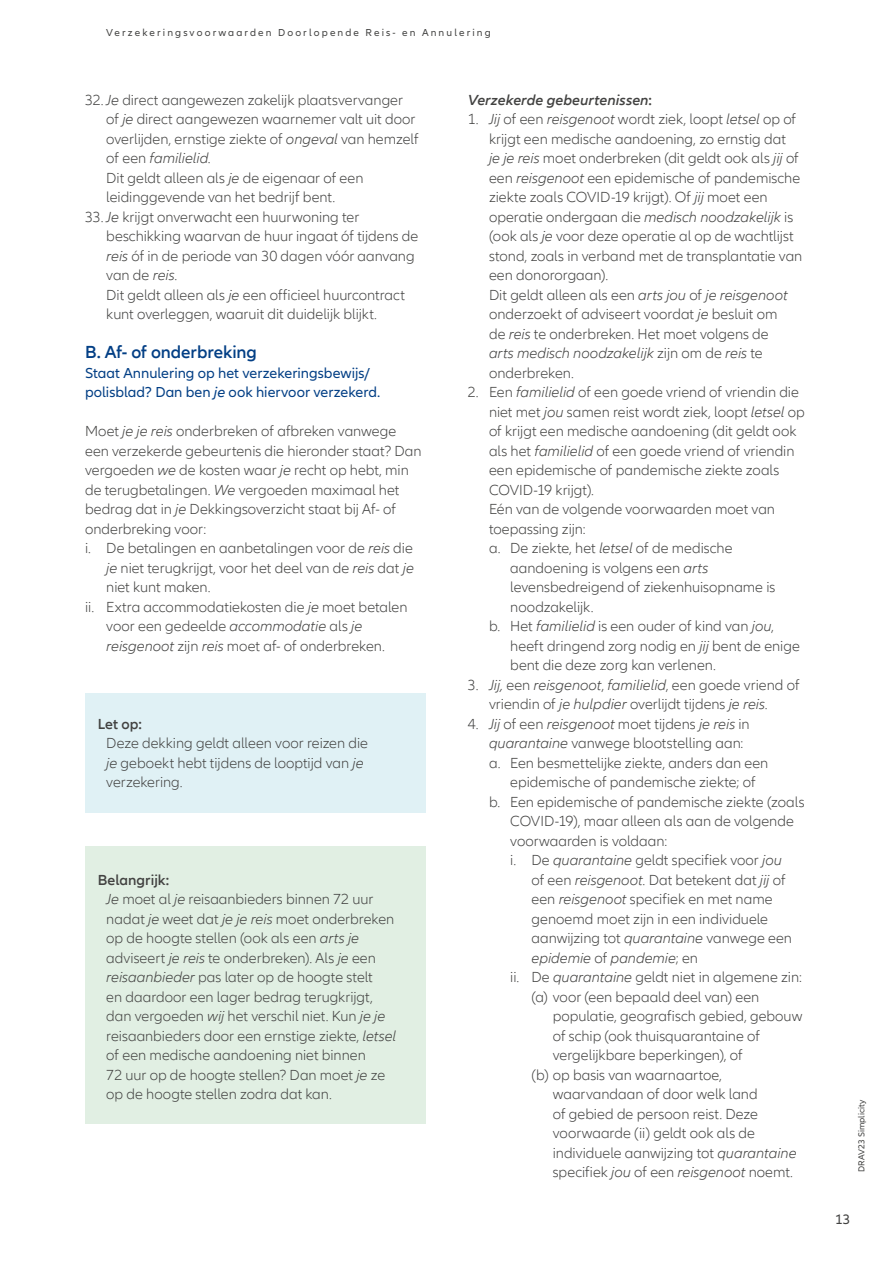
<style>
.page{position:relative;width:893px;height:1263px;background:#fff}
.page>*{position:absolute;margin:0;border:0;box-sizing:border-box;transform-origin:0 0}
.t1{font:600 18px "Allianz Neo";letter-spacing:-.005em;color:#033f85}
.t2{font:300 15px/19.5px "Allianz Neo";color:#424241}
.t3{font:15px/19.5px "Allianz Neo";color:#033f85}
.t4{font:italic 600 15px "Allianz Neo";letter-spacing:.005em;color:#424241}
.t5{font:italic 300 15px "Allianz Neo";color:#424241}
.t6{font:600 15px "Allianz Neo";color:#424241}
.t7{font:14.25px "Allianz Neo";color:#424241}
.t8{font:10.5px "Allianz Neo";letter-spacing:.2em;color:#424241}
.t9{font:9px "Allianz Neo";color:#424241}
.s1{font-style:italic}
.s2{font-weight:600}
.s3{font-style:normal}
</style>
<div class="page">
<div style="left:85px;top:846px;width:340px;height:278px;background:#e1efe3"></div>
<div style="left:85px;top:694px;width:340px;height:119px;background:#e0f1f5"></div>
<p class="t8" style="left:106px;top:27px;width:386px">Verzekeringsvoorwaarden Doorlopende Reis- en Annulering</p>
<p class="t2" style="left:106px;top:90px;width:314px;text-indent:-21px">32. <span class="s1">Je</span> direct aangewezen zakelijk plaatsvervanger of <span class="s1">je</span> direct aangewezen waarnemer valt uit door overlijden, ernstige ziekte of <span class="s1">ongeval</span> van hemzelf of een <span class="s1">familielid</span>.<br>Dit geldt alleen als <span class="s1">je</span> de eigenaar of een leidinggevende van het bedrijf bent.</p>
<p class="t2" style="left:106px;top:207px;width:314px;text-indent:-21px">33. <span class="s1">Je</span> krijgt onverwacht een huurwoning ter beschikking waarvan de huur ingaat óf tijdens de <span class="s1">reis</span> óf in de periode van 30 dagen vóór aanvang van de <span class="s1">reis</span>.<br>Dit geldt alleen als <span class="s1">je</span> een officieel huurcontract kunt overleggen, waaruit dit duidelijk blijkt.</p>
<p class="t1" style="left:85px;top:342px;width:173px">B. Af- of onderbreking</p>
<p class="t3" style="left:85px;top:363px;width:297px">Staat Annulering op het verzekeringsbewijs/ polisblad? Dan ben <span class="s1">je</span> ook hiervoor verzekerd.</p>
<p class="t2" style="left:85px;top:422px;width:313px">Moet <span class="s1">je je reis</span> onderbreken of afbreken vanwege</p>
<p class="t2" style="left:85px;top:441px;width:338px">een verzekerde gebeurtenis die hieronder staat? Dan</p>
<p class="t2" style="left:85px;top:461px;width:325px">vergoeden <span class="s1">we</span> de kosten waar <span class="s1">je</span> recht op hebt, min</p>
<p class="t2" style="left:85px;top:480px;width:316px">de terugbetalingen. <span class="s1">We</span> vergoeden maximaal het</p>
<p class="t2" style="left:85px;top:500px;width:313px">bedrag dat in <span class="s1">je</span> Dekkingsoverzicht staat bij Af- of</p>
<p class="t2" style="left:85px;top:519px;width:123px">onderbreking voor:</p>
<p class="t2" style="left:85px;top:539px;width:329px">i. De betalingen en aanbetalingen voor de <span class="s1">reis</span> die</p>
<p class="t2" style="left:106px;top:558px;width:309px"><span class="s1">je</span> niet terugkrijgt, voor het deel van de <span class="s1">reis</span> dat <span class="s1">je</span></p>
<p class="t2" style="left:106px;top:578px;width:106px">niet kunt maken.</p>
<p class="t2" style="left:85px;top:597px;width:324px">ii. Extra accommodatiekosten die <span class="s1">je</span> moet betalen</p>
<p class="t2" style="left:106px;top:617px;width:257px">voor een gedeelde <span class="s1">accommodatie</span> als <span class="s1">je</span></p>
<p class="t2" style="left:106px;top:636px;width:280px"><span class="s1">reisgenoot</span> zijn <span class="s1">reis</span> moet af- of onderbreken.</p>
<p class="t6" style="left:98px;top:715px;width:46px">Let op:</p>
<p class="t2" style="left:106px;top:734px;width:263px">Deze dekking geldt alleen voor reizen die <span class="s1">je</span> geboekt hebt tijdens de looptijd van <span class="s1">je </span>verzekering.</p>
<p class="t2" style="left:106px;top:870px;width:291px;text-indent:-9px"><span class="s2">Belangrijk:<br></span><span class="s1">Je</span> moet al <span class="s1">je</span> reisaanbieders binnen 72 uur nadat <span class="s1">je</span> weet dat <span class="s1">je je reis</span> moet onderbreken op de hoogte stellen (ook als een <span class="s1">arts je </span>adviseert <span class="s1">je reis</span> te onderbreken). Als <span class="s1">je</span> een <span class="s1">reisaanbieder</span> pas later op de hoogte stelt<br>en daardoor een lager bedrag terugkrijgt, dan vergoeden <span class="s1">wij</span> het verschil niet. Kun <span class="s1">je je </span>reisaanbieders door een ernstige ziekte, <span class="s1">letsel </span>of een medische aandoening niet binnen<br>72 uur op de hoogte stellen? Dan moet <span class="s1">je</span> ze op de hoogte stellen zodra dat kan.</p>
<p class="t4" style="left:468px;top:91px;width:186px">Verzekerde gebeurtenissen<span class="s3">:</span></p>
<p class="t2" style="left:489px;top:110px;width:315px;text-indent:-21px">1. <span class="s1">Jij</span> of een <span class="s1">reisgenoot</span> wordt ziek, loopt <span class="s1">letsel</span> op of krijgt een medische aandoening, zo ernstig dat<br><span class="s1">je je reis</span> moet onderbreken (dit geldt ook als <span class="s1">jij</span> of een <span class="s1">reisgenoot</span> een epidemische of pandemische ziekte zoals COVID-19 krijgt). Of <span class="s1">jij</span> moet een operatie ondergaan die <span class="s1">medisch noodzakelijk</span> is (ook als <span class="s1">je</span> voor deze operatie al op de wachtlijst stond, zoals in verband met de transplantatie van een donororgaan).<br>Dit geldt alleen als een <span class="s1">arts jou</span> of <span class="s1">je reisgenoot </span>onderzoekt of adviseert voordat <span class="s1">je</span> besluit om<br>de <span class="s1">reis</span> te onderbreken. Het moet volgens de<br><span class="s1">arts medisch noodzakelijk</span> zijn om de <span class="s1">reis</span> te onderbreken.</p>
<p class="t2" style="left:468px;top:383px;width:333px">2. Een <span class="s1">familielid</span> of een goede vriend of vriendin die</p>
<p class="t2" style="left:489px;top:402px;width:317px">niet met <span class="s1">jou</span> samen reist wordt ziek, loopt <span class="s1">letsel</span> op</p>
<p class="t2" style="left:489px;top:422px;width:309px">of krijgt een medische aandoening (dit geldt ook</p>
<p class="t2" style="left:489px;top:441px;width:307px">als het <span class="s1">familielid</span> of een goede vriend of vriendin</p>
<p class="t2" style="left:489px;top:461px;width:292px">een epidemische of pandemische ziekte zoals</p>
<p class="t2" style="left:489px;top:480px;width:107px">COVID-19 krijgt).</p>
<p class="t2" style="left:489px;top:500px;width:287px">Eén van de volgende voorwaarden moet van</p>
<p class="t2" style="left:489px;top:519px;width:98px">toepassing zijn:</p>
<p class="t2" style="left:489px;top:539px;width:245px">a. De ziekte, het <span class="s1">letsel</span> of de medische</p>
<p class="t2" style="left:510px;top:558px;width:200px">aandoening is volgens een <span class="s1">arts</span></p>
<p class="t2" style="left:510px;top:578px;width:267px">levensbedreigend of ziekenhuisopname is</p>
<p class="t2" style="left:510px;top:597px;width:85px">noodzakelijk.</p>
<p class="t2" style="left:489px;top:617px;width:286px">b. Het <span class="s1">familielid</span> is een ouder of kind van <span class="s1">jou</span>,</p>
<p class="t2" style="left:510px;top:636px;width:291px">heeft dringend zorg nodig en <span class="s1">jij</span> bent de enige</p>
<p class="t2" style="left:510px;top:656px;width:207px">bent die deze zorg kan verlenen.</p>
<p class="t2" style="left:489px;top:675px;width:312px;text-indent:-21px">3. <span class="s1">Jij,</span> een <span class="s1">reisgenoot</span>, <span class="s1">familielid</span>, een goede vriend of vriendin of <span class="s1">je hulpdier</span> overlijdt tijdens <span class="s1">je reis</span>.</p>
<p class="t2" style="left:468px;top:714px;width:283px">4. <span class="s1">Jij</span> of een <span class="s1">reisgenoot</span> moet tijdens <span class="s1">je reis</span> in</p>
<p class="t2" style="left:489px;top:734px;width:256px"><span class="s1">quarantaine</span> vanwege blootstelling aan:</p>
<p class="t2" style="left:489px;top:753px;width:281px">a. Een besmettelijke ziekte, anders dan een</p>
<p class="t2" style="left:510px;top:773px;width:247px">epidemische of pandemische ziekte; of</p>
<p class="t2" style="left:489px;top:792px;width:317px">b. Een epidemische of pandemische ziekte (zoals</p>
<p class="t2" style="left:510px;top:812px;width:285px">COVID-19), maar alleen als aan de volgende</p>
<p class="t2" style="left:510px;top:831px;width:158px">voorwaarden is voldaan:</p>
<p class="t2" style="left:510px;top:851px;width:273px">i. De <span class="s1">quarantaine</span> geldt specifiek voor <span class="s1">jou</span></p>
<p class="t2" style="left:531px;top:870px;width:256px">of een <span class="s1">reisgenoot</span>. Dat betekent dat <span class="s1">jij</span> of</p>
<p class="t2" style="left:531px;top:890px;width:243px">een <span class="s1">reisgenoot</span> specifiek en met name</p>
<p class="t2" style="left:531px;top:909px;width:238px">genoemd moet zijn in een individuele</p>
<p class="t2" style="left:531px;top:929px;width:262px">aanwijzing tot <span class="s1">quarantaine</span> vanwege een</p>
<p class="t5" style="left:531px;top:949px;width:168px">epidemie <span class="s3">of</span> pandemie<span class="s3">; en</span></p>
<p class="t2" style="left:510px;top:968px;width:293px">ii. De <span class="s1">quarantaine</span> geldt niet in algemene zin:</p>
<p class="t2" style="left:531px;top:987px;width:229px">(a) voor (een bepaald deel van) een</p>
<p class="t2" style="left:553px;top:1007px;width:251px">populatie, geografisch gebied, gebouw</p>
<p class="t2" style="left:553px;top:1026px;width:209px">of schip (ook thuisquarantaine of</p>
<p class="t2" style="left:553px;top:1046px;width:191px">vergelijkbare beperkingen), of</p>
<p class="t2" style="left:531px;top:1065px;width:192px">(b) op basis van waarnaartoe,</p>
<p class="t2" style="left:553px;top:1085px;width:206px">waarvandaan of door welk land</p>
<p class="t2" style="left:553px;top:1104px;width:207px">of gebied de persoon reist. Deze</p>
<p class="t2" style="left:553px;top:1124px;width:204px">voorwaarde (ii) geldt ook als de</p>
<p class="t2" style="left:553px;top:1143px;width:245px">individuele aanwijzing tot <span class="s1">quarantaine</span></p>
<p class="t2" style="left:553px;top:1163px;width:242px">specifiek <span class="s1">jou</span> of een <span class="s1">reisgenoot</span> noemt.</p>
<p class="t9" style="left:856px;top:1172px;width:73px;rotate:-90deg">DRAV23 Simplicity</p>
<p class="t7" style="left:835px;top:1211px;width:17px">13</p>
</div>
